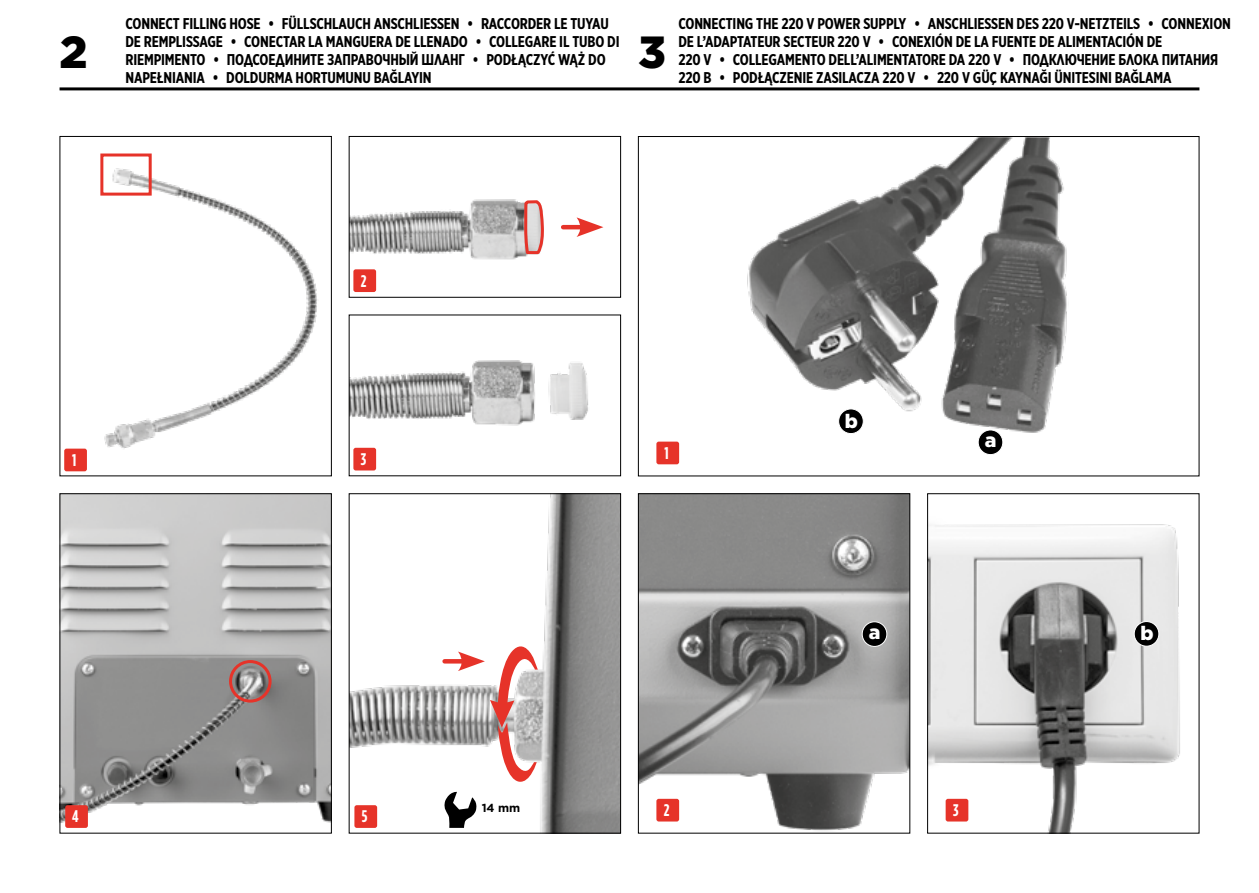
<style>
.page{position:relative;width:1259px;height:893px;background:#fff}
.page>*{position:absolute;margin:0;border:0;box-sizing:border-box;transform-origin:0 0}
.t1{font:900 45px "Gotham";color:#000}
.t2{font:900 19.5px "Gotham";color:#fff}
.t3{font:700 16.8px "Gotham Condensed";color:#fff}
.t4{font:700 15.6px/18px "Gotham X Narrow";letter-spacing:-.01em;color:#000}
.t5{font:700 11.7px "Gotham";color:#000}
</style>
<div class="page">
<hr style="left:60px;top:87px;width:1139px;height:3px;background:#000">
<img style="left:75px;top:168px;width:242px;height:282px">
<div style="left:60px;top:136px;width:272px;height:340px;border:1px solid #000"></div>
<div style="left:64px;top:449px;width:23px;height:22px;background:#e63329;border-radius:2px"></div>
<div style="left:100px;top:153px;width:52px;height:43px;border:3px solid #e63329"></div>
<img style="left:351px;top:199px;width:253px;height:93px">
<div style="left:349px;top:136px;width:272px;height:162px;border:1px solid #000"></div>
<div style="left:353px;top:269px;width:23px;height:23px;background:#e63329;border-radius:2px"></div>
<img style="left:351px;top:360px;width:237px;height:111px">
<div style="left:353px;top:448px;width:23px;height:22px;background:#e63329;border-radius:2px"></div>
<svg style="left:522px;top:199px;width:23px;height:57px"></svg>
<hr style="left:563px;top:225px;width:22px;height:4px;background:#e63329">
<svg style="left:576px;top:217px;width:27px;height:20px"></svg>
<img style="left:351px;top:495px;width:268px;height:336px">
<div style="left:349px;top:493px;width:272px;height:340px;border:1px solid #000"></div>
<div style="left:354px;top:805px;width:23px;height:23px;background:#e63329;border-radius:2px"></div>
<div style="left:444px;top:659px;width:22px;height:5px;background:#e63329"></div>
<svg style="left:458px;top:637px;width:80px;height:146px"></svg>
<img style="left:62px;top:495px;width:268px;height:328px">
<div style="left:60px;top:493px;width:272px;height:340px;border:1px solid #000"></div>
<div style="left:65px;top:805px;width:23px;height:23px;background:#e63329;border-radius:2px"></div>
<div style="left:229px;top:660px;width:42px;height:43px;border:3px solid #e63329;border-radius:50%"></div>
<svg style="left:443px;top:791px;width:35px;height:37px"></svg>
<img style="left:640px;top:495px;width:268px;height:336px">
<div style="left:638px;top:493px;width:272px;height:340px;border:1px solid #000"></div>
<div style="left:656px;top:799px;width:23px;height:22px;background:#e63329;border-radius:2px"></div>
<img style="left:747px;top:138px;width:320px;height:311px">
<div style="left:656px;top:442px;width:23px;height:22px;background:#e63329;border-radius:2px"></div>
<img style="left:929px;top:524px;width:251px;height:307px">
<div style="left:927px;top:493px;width:272px;height:340px;border:1px solid #000"></div>
<div style="left:945px;top:799px;width:23px;height:22px;background:#e63329;border-radius:2px"></div>
<div style="left:978px;top:430px;width:25px;height:25px;background:#000;border-radius:50%"></div>
<div style="left:977px;top:429px;width:26px;height:26px;border:1px solid #fff;border-radius:50%"></div>
<div style="left:838px;top:409px;width:25px;height:25px;background:#000;border-radius:50%"></div>
<div style="left:838px;top:409px;width:25px;height:25px;border:1px solid #fff;border-radius:50%"></div>
<div style="left:862px;top:622px;width:25px;height:24px;background:#000;border-radius:50%"></div>
<div style="left:861px;top:621px;width:26px;height:26px;border:1px solid #fff;border-radius:50%"></div>
<div style="left:1134px;top:621px;width:24px;height:25px;background:#000;border-radius:50%"></div>
<div style="left:1134px;top:621px;width:25px;height:25px;border:1px solid #fff;border-radius:50%"></div>
<h1 class="t1" style="left:60px;top:21px;width:30px">2</h1>
<p class="t4" style="left:125px;top:15px;width:495px">CONNECT FILLING HOSE • FÜLLSCHLAUCH ANSCHLIESSEN • RACCORDER LE TUYAU DE REMPLISSAGE • CONECTAR LA MANGUERA DE LLENADO • COLLEGARE IL TUBO DI RIEMPIMENTO • ПОДСОЕДИНИТЕ ЗАПРАВОЧНЫЙ ШЛАНГ • PODŁĄCZYĆ WĄŻ DO NAPEŁNIANIA • DOLDURMA HORTUMUNU BAĞLAYIN</p>
<h1 class="t1" style="left:638px;top:21px;width:29px">3</h1>
<p class="t4" style="left:678px;top:15px;width:554px">CONNECTING THE 220 V POWER SUPPLY • ANSCHLIESSEN DES 220 V-NETZTEILS • CONNEXION DE L’ADAPTATEUR SECTEUR 220 V • CONEXIÓN DE LA FUENTE DE ALIMENTACIÓN DE<br>220 V • COLLEGAMENTO DELL’ALIMENTATORE DA 220 V • ПОДКЛЮЧЕНИЕ БЛОКА ПИТАНИЯ 220 В • PODŁĄCZENIE ZASILACZA 220 V • 220 V GÜÇ KAYNAĞI ÜNITESINI BAĞLAMA</p>
<p class="t3" style="left:72px;top:450px;width:6px">1</p>
<p class="t3" style="left:361px;top:271px;width:7px">2</p>
<p class="t3" style="left:361px;top:449px;width:7px">3</p>
<p class="t3" style="left:664px;top:443px;width:6px">1</p>
<p class="t3" style="left:72px;top:807px;width:8px">4</p>
<p class="t3" style="left:362px;top:807px;width:7px">5</p>
<p class="t5" style="left:482px;top:800px;width:40px">14 mm</p>
<p class="t3" style="left:664px;top:800px;width:7px">2</p>
<p class="t2" style="left:845px;top:407px;width:15px">b</p>
<p class="t2" style="left:985px;top:427px;width:13px">a</p>
<p class="t2" style="left:869px;top:619px;width:13px">a</p>
<p class="t2" style="left:1140px;top:620px;width:15px">b</p>
<p class="t3" style="left:953px;top:800px;width:7px">3</p>
</div>
